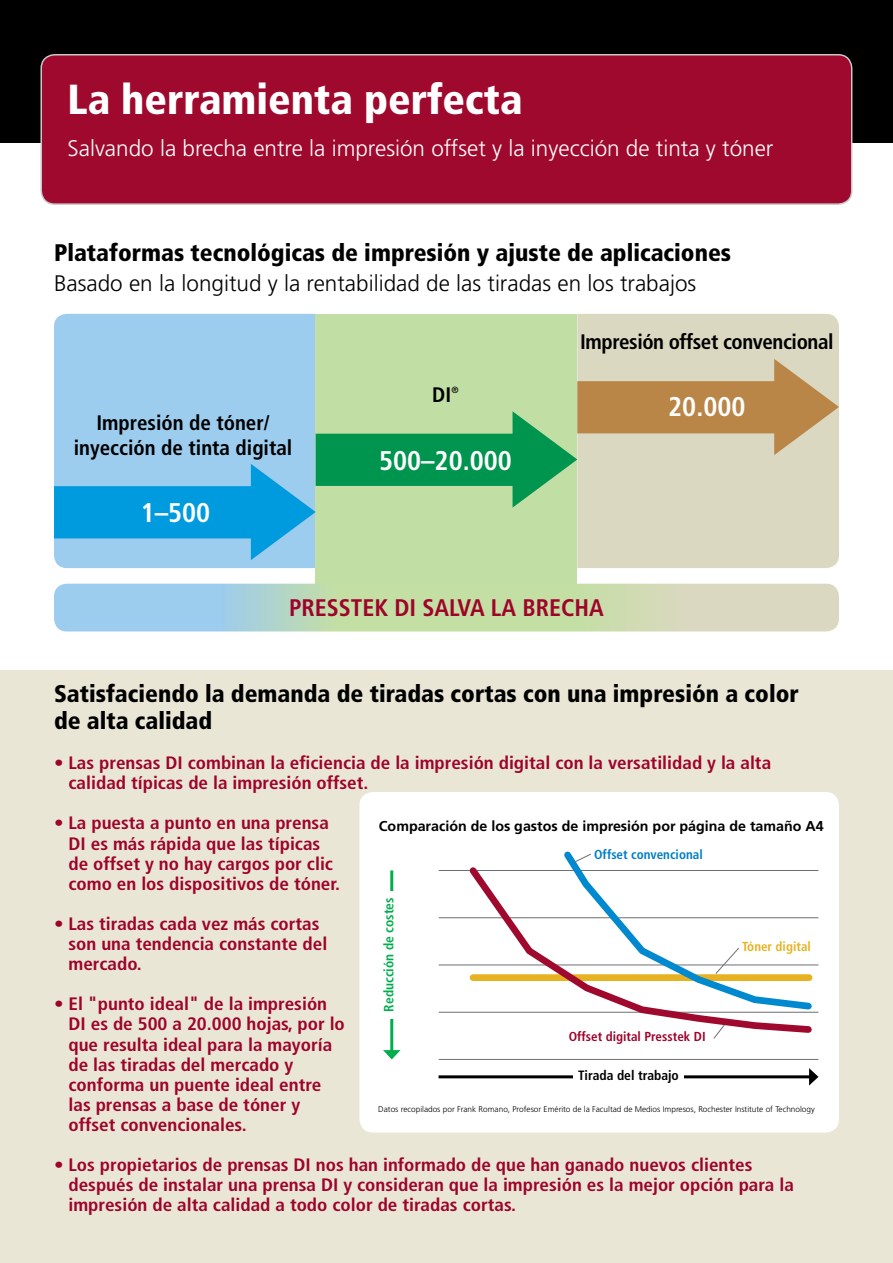
<style>
.page{position:relative;width:893px;height:1263px;background:#fff}
.page>*{position:absolute;margin:0;border:0;box-sizing:border-box;transform-origin:0 0}
.t1{font:900 condensed 42px "Frutiger LT Std";color:#fff}
.t2{font:700 condensed 27px "Frutiger LT Std";color:#fff}
.t3{font:900 condensed 24px/27.3px "Frutiger LT Std";color:#000}
.t4{font:700 condensed 24px "Frutiger LT Std";color:#9e032a}
.t5{font:300 22.5px "Frutiger LT Std";color:#fff}
.t6{font:300 22.5px "Frutiger LT Std";color:#000}
.t7{font:700 condensed 21px/25.2px "Frutiger LT Std";color:#000;text-align:center}
.t8{font:700 condensed 21px "Frutiger LT Std";letter-spacing:-.02em;color:#000}
.t9{font:700 condensed 18px/20.1px "Frutiger LT Std";color:#9e032a;scale:1.06 1}
.t10{font:700 14.25px "Frutiger LT Std";color:#000}
.t11{font:700 condensed 13.5px "Frutiger LT Std";color:#00ae4d}
.t12{font:700 condensed 13.5px "Frutiger LT Std";color:#000}
.t13{font:700 condensed 13.05px "Frutiger LT Std";color:#9e032a}
.t14{font:700 condensed 13.05px "Frutiger LT Std";color:#007dc5}
.t15{font:700 condensed 13.05px "Frutiger LT Std";color:#e7b222}
.t16{font:9px "Frutiger LT Std";color:#000}
.t17{font:300 8.25px "Frutiger LT Std";color:#000}
</style>
<div class="page">
<div style="left:0;top:670px;width:893px;height:593px;background:#e9e6d5"></div>
<div style="left:0;top:0;width:893px;height:142px;background:#000"></div>
<div style="left:359px;top:792px;width:480px;height:340px;background:#fff;border-radius:13px"></div>
<hr style="left:439px;top:870px;width:379px;height:1px;background:#6d6e71">
<hr style="left:439px;top:917px;width:379px;height:1px;background:#6d6e71">
<hr style="left:439px;top:965px;width:379px;height:1px;background:#6d6e71">
<hr style="left:439px;top:1012px;width:379px;height:1px;background:#6d6e71">
<hr style="left:439px;top:1059px;width:379px;height:1px;background:#6d6e71">
<svg style="left:464px;top:867px;width:348px;height:166px"></svg>
<hr style="left:390px;top:870px;width:3px;height:183px;background:#00ae4d">
<svg style="left:383px;top:1050px;width:17px;height:9px"></svg>
<svg style="left:558px;top:851px;width:258px;height:163px"></svg>
<svg style="left:713px;top:1024px;width:12px;height:15px"></svg>
<div style="left:383px;top:891px;width:18px;height:127px;background:#fff"></div>
<hr style="left:439px;top:1075px;width:373px;height:3px;background:#000">
<svg style="left:809px;top:1068px;width:9px;height:17px"></svg>
<div style="left:573px;top:1070px;width:111px;height:17px;background:#fff"></div>
<div style="left:41px;top:55px;width:811px;height:149px;background:#a0092e;border-radius:14px"></div>
<div style="left:41px;top:54px;width:811px;height:151px;border:2px solid #c7c8ca;border-radius:14px"></div>
<div style="left:54px;top:314px;width:262px;height:254px;background:#9cccee"></div>
<div style="left:316px;top:314px;width:261px;height:311px;background:#c1dfa4"></div>
<div style="left:577px;top:314px;width:262px;height:254px;background:#dbd8c1"></div>
<svg style="left:54px;top:584px;width:785px;height:47px"></svg>
<svg style="left:54px;top:359px;width:785px;height:201px"></svg>
<h1 class="t1" style="left:68px;top:74px;width:457px">La herramienta perfecta</h1>
<p class="t5" style="left:68px;top:135px;width:707px">Salvando la brecha entre la impresión offset y la inyección de tinta y tóner</p>
<h3 class="t3" style="left:54px;top:239px;width:679px">Plataformas tecnológicas de impresión y ajuste de aplicaciones</h3>
<p class="t6" style="left:54px;top:271px;width:644px">Basado en la longitud y la rentabilidad de las tiradas en los trabajos</p>
<p class="t7" style="left:74px;top:410px;width:220px">Impresión de tóner/ inyección de tinta digital</p>
<h2 class="t2" style="left:141px;top:497px;width:71px">1–500</h2>
<p class="t7" style="left:432px;top:382px;width:21px">DI</p>
<p class="t16" style="left:451px;top:385px;width:9px">®</p>
<h2 class="t2" style="left:379px;top:444px;width:134px">500–20.000</h2>
<p class="t8" style="left:580px;top:330px;width:255px">Impresión offset convencional</p>
<h2 class="t2" style="left:668px;top:390px;width:79px">20.000</h2>
<h3 class="t4" style="left:289px;top:594px;width:316px">PRESSTEK DI SALVA LA BRECHA</h3>
<h3 class="t3" style="left:54px;top:679px;width:746px">Satisfaciendo la demanda de tiradas cortas con una impresión a color de alta calidad</h3>
<p class="t9" style="left:69px;top:753px;width:664px;text-indent:-15px">• Las prensas DI combinan la eficiencia de la impresión digital con la versatilidad y la alta calidad típicas de la impresión offset.</p>
<p class="t9" style="left:69px;top:813px;width:258px;text-indent:-15px">• La puesta a punto en una prensa<br>DI es más rápida que las típicas de offset y no hay cargos por clic como en los dispositivos de tóner.</p>
<p class="t9" style="left:69px;top:914px;width:246px;text-indent:-15px">• Las tiradas cada vez más cortas son una tendencia constante del mercado.</p>
<p class="t9" style="left:69px;top:994px;width:262px;text-indent:-15px">• El "punto ideal" de la impresión<br>DI es de 500 a 20.000 hojas, por lo que resulta ideal para la mayoría de las tiradas del mercado y conforma un puente ideal entre las prensas a base de tóner y offset convencionales.</p>
<p class="t9" style="left:69px;top:1155px;width:686px;text-indent:-15px">• Los propietarios de prensas DI nos han informado de que han ganado nuevos clientes después de instalar una prensa DI y consideran que la impresión es la mejor opción para la impresión de alta calidad a todo color de tiradas cortas.</p>
<p class="t10" style="left:379px;top:817px;width:446px">Comparación de los gastos de impresión por página de tamaño A4</p>
<p class="t14" style="left:594px;top:846px;width:110px">Offset convencional</p>
<p class="t11" style="left:381px;top:1012px;width:116px;rotate:-90deg">Reducción de costes</p>
<p class="t15" style="left:742px;top:939px;width:70px">Tóner digital</p>
<p class="t13" style="left:569px;top:1029px;width:138px">Offset digital Presstek DI</p>
<p class="t12" style="left:578px;top:1067px;width:102px">Tirada del trabajo</p>
<p class="t17" style="left:378px;top:1104px;width:438px">Datos recopilados por Frank Romano, Profesor Emérito de la Facultad de Medios Impresos, Rochester Institute of Technology</p>
</div>
